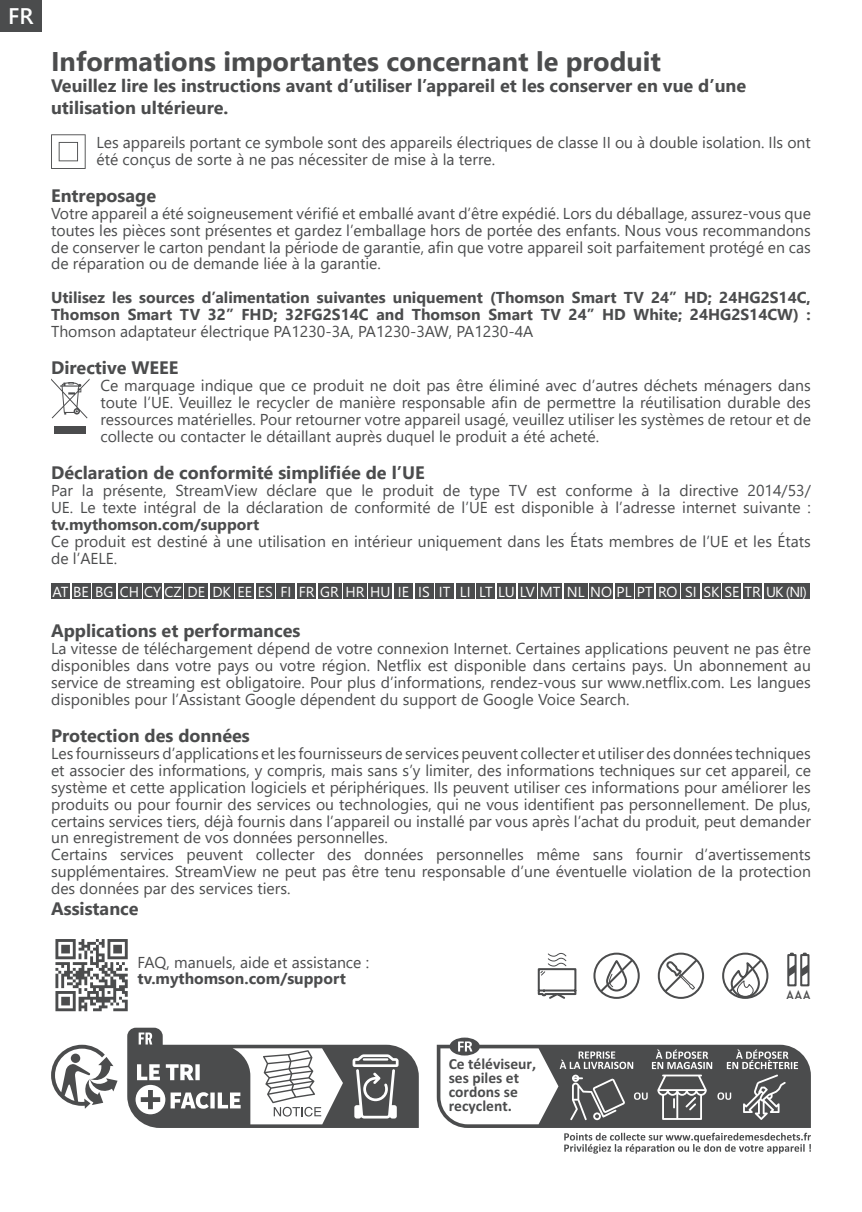
<style>
.page{position:relative;width:862px;height:1212px;background:#fff}
.page>*{position:absolute;margin:0;border:0;box-sizing:border-box;transform-origin:0 0}
.t1{font:700 27px "Segoe UI";color:#4b4c4d}
.t2{font:600 22.5px "Segoe UI";color:#fff}
.t3{font:700 18px/21.6px "Segoe UI";color:#4b4c4d}
.t4{font:15.75px/16.9px "Segoe UI";color:#4b4c4d}
.t5{font:700 15.75px/16.9px "Segoe UI";color:#4b4c4d}
.t6{font:700 15.53px/14.2px "Calibri";color:#4b4c4d}
.t7{font:14.62px "Segoe UI";color:#fff}
.t8{font:500 12.15px "Windlesham Pro";color:#4b4c4d}
</style>
<div class="page">
<div style="left:0;top:0;width:42px;height:32px;background:#4b4c4d"></div>
<svg style="left:51px;top:134px;width:35px;height:35px"></svg>
<svg style="left:51px;top:378px;width:38px;height:40px"></svg>
<div style="left:54px;top:426px;width:32px;height:8px;background:#4b4c4d"></div>
<div style="left:51px;top:584px;width:19px;height:15px;background:#4b4c4d"></div>
<div style="left:72px;top:584px;width:18px;height:15px;background:#4b4c4d"></div>
<div style="left:92px;top:584px;width:24px;height:15px;background:#4b4c4d"></div>
<div style="left:118px;top:584px;width:23px;height:15px;background:#4b4c4d"></div>
<div style="left:143px;top:584px;width:19px;height:15px;background:#4b4c4d"></div>
<div style="left:164px;top:584px;width:18px;height:15px;background:#4b4c4d"></div>
<div style="left:184px;top:584px;width:24px;height:15px;background:#4b4c4d"></div>
<div style="left:210px;top:584px;width:23px;height:15px;background:#4b4c4d"></div>
<div style="left:235px;top:584px;width:19px;height:15px;background:#4b4c4d"></div>
<div style="left:256px;top:584px;width:18px;height:15px;background:#4b4c4d"></div>
<div style="left:276px;top:584px;width:19px;height:15px;background:#4b4c4d"></div>
<div style="left:297px;top:584px;width:19px;height:15px;background:#4b4c4d"></div>
<div style="left:317px;top:584px;width:24px;height:15px;background:#4b4c4d"></div>
<div style="left:343px;top:584px;width:23px;height:15px;background:#4b4c4d"></div>
<div style="left:368px;top:584px;width:24px;height:15px;background:#4b4c4d"></div>
<div style="left:394px;top:584px;width:18px;height:15px;background:#4b4c4d"></div>
<div style="left:414px;top:584px;width:19px;height:15px;background:#4b4c4d"></div>
<div style="left:435px;top:584px;width:19px;height:15px;background:#4b4c4d"></div>
<div style="left:455px;top:584px;width:19px;height:15px;background:#4b4c4d"></div>
<div style="left:476px;top:584px;width:19px;height:15px;background:#4b4c4d"></div>
<div style="left:497px;top:584px;width:18px;height:15px;background:#4b4c4d"></div>
<div style="left:517px;top:584px;width:19px;height:15px;background:#4b4c4d"></div>
<div style="left:538px;top:584px;width:23px;height:15px;background:#4b4c4d"></div>
<div style="left:563px;top:584px;width:24px;height:15px;background:#4b4c4d"></div>
<div style="left:589px;top:584px;width:23px;height:15px;background:#4b4c4d"></div>
<div style="left:614px;top:584px;width:19px;height:15px;background:#4b4c4d"></div>
<div style="left:635px;top:584px;width:18px;height:15px;background:#4b4c4d"></div>
<div style="left:655px;top:584px;width:24px;height:15px;background:#4b4c4d"></div>
<div style="left:681px;top:584px;width:18px;height:15px;background:#4b4c4d"></div>
<div style="left:701px;top:584px;width:19px;height:15px;background:#4b4c4d"></div>
<div style="left:722px;top:584px;width:19px;height:15px;background:#4b4c4d"></div>
<div style="left:742px;top:584px;width:19px;height:15px;background:#4b4c4d"></div>
<div style="left:763px;top:584px;width:45px;height:15px;background:#4b4c4d"></div>
<svg style="left:55px;top:939px;width:73px;height:72px"></svg>
<svg style="left:537px;top:953px;width:40px;height:46px"></svg>
<svg style="left:593px;top:953px;width:46px;height:46px"></svg>
<svg style="left:722px;top:953px;width:46px;height:46px"></svg>
<svg style="left:657px;top:953px;width:46px;height:46px"></svg>
<svg style="left:787px;top:955px;width:8px;height:30px"></svg>
<div style="left:786px;top:954px;width:10px;height:32px;border:2px solid #4b4c4d"></div>
<svg style="left:800px;top:955px;width:8px;height:30px"></svg>
<div style="left:799px;top:954px;width:10px;height:32px;border:2px solid #4b4c4d"></div>
<svg style="left:787px;top:964px;width:21px;height:13px"></svg>
<svg style="left:449px;top:1037px;width:30px;height:18px"></svg>
<svg style="left:436px;top:1041px;width:374px;height:113px"></svg>
<svg style="left:51px;top:1045px;width:66px;height:64px"></svg>
<svg style="left:127px;top:1028px;width:291px;height:100px"></svg>
<h2 class="t2" style="left:8px;top:-5px;width:27px">FR</h2>
<h1 class="t1" style="left:51px;top:36px;width:611px">Informations importantes concernant le produit</h1>
<p class="t3" style="left:51px;top:74px;width:696px">Veuillez lire les instructions avant d’utiliser l’appareil et les conserver en vue d’une utilisation ultérieure.</p>
<p class="t4" style="left:96px;top:132px;width:715px">Les appareils portant ce symbole sont des appareils électriques de classe II ou à double isolation. Ils ont été conçus de sorte à ne pas nécessiter de mise à la terre.</p>
<p class="t3" style="left:51px;top:183px;width:106px">Entreposage</p>
<p class="t4" style="left:51px;top:203px;width:760px;text-align:justify">Votre appareil a été soigneusement vérifié et emballé avant d’être expédié. Lors du déballage, assurez-vous que toutes les pièces sont présentes et gardez l’emballage hors de portée des enfants. Nous vous recommandons de conserver le carton pendant la période de garantie, afin que votre appareil soit parfaitement protégé en cas de réparation ou de demande liée à la garantie.</p>
<p class="t5" style="left:51px;top:288px;width:760px">Utilisez les sources d’alimentation suivantes uniquement (Thomson Smart TV 24” HD; 24HG2S14C,<br>Thomson Smart TV 32” FHD; 32FG2S14C and Thomson Smart TV 24” HD White; 24HG2S14CW) :</p>
<p class="t4" style="left:51px;top:321px;width:483px">Thomson adaptateur électrique PA1230-3A, PA1230-3AW, PA1230-4A</p>
<p class="t3" style="left:51px;top:356px;width:129px">Directive WEEE</p>
<p class="t4" style="left:100px;top:376px;width:711px;text-align:justify">Ce marquage indique que ce produit ne doit pas être éliminé avec d’autres déchets ménagers dans toute l’UE. Veuillez le recycler de manière responsable afin de permettre la réutilisation durable des ressources matérielles. Pour retourner votre appareil usagé, veuillez utiliser les systèmes de retour et de collecte ou contacter le détaillant auprès duquel le produit a été acheté.</p>
<p class="t3" style="left:51px;top:461px;width:375px">Déclaration de conformité simplifiée de l’UE</p>
<p class="t4" style="left:51px;top:481px;width:760px">Par la présente, StreamView déclare que le produit de type TV est conforme à la directive 2014/53/<br>UE. Le texte intégral de la déclaration de conformité de l’UE est disponible à l’adresse internet suivante :</p>
<p class="t5" style="left:51px;top:515px;width:210px">tv.mythomson.com/support</p>
<p class="t4" style="left:51px;top:531px;width:760px">Ce produit est destiné à une utilisation en intérieur uniquement dans les États membres de l’UE et les États de l’AELE.</p>
<p class="t7" style="left:52px;top:577px;width:755px">AT BE BG CH CY CZ DE DK EE ES FI FR GR HR HU IE IS IT LI LT LU LV MT NL NO PL PT RO SI SK SE TR UK (NI)</p>
<p class="t3" style="left:51px;top:619px;width:251px">Applications et performances</p>
<p class="t4" style="left:51px;top:639px;width:760px;text-align:justify">La vitesse de téléchargement dépend de votre connexion Internet. Certaines applications peuvent ne pas être disponibles dans votre pays ou votre région. Netflix est disponible dans certains pays. Un abonnement au service de streaming est obligatoire. Pour plus d’informations, rendez-vous sur www.netflix.com. Les langues disponibles pour l’Assistant Google dépendent du support de Google Voice Search.</p>
<p class="t3" style="left:51px;top:723px;width:200px">Protection des données</p>
<p class="t4" style="left:51px;top:744px;width:760px">Les fournisseurs d’applications et les fournisseurs de services peuvent collecter et utiliser des données techniques et associer des informations, y compris, mais sans s’y limiter, des informations techniques sur cet appareil, ce système et cette application logiciels et périphériques. Ils peuvent utiliser ces informations pour améliorer les produits ou pour fournir des services ou technologies, qui ne vous identifient pas personnellement. De plus, certains services tiers, déjà fournis dans l’appareil ou installé par vous après l’achat du produit, peut demander un enregistrement de vos données personnelles.<br>Certains services peuvent collecter des données personnelles même sans fournir d’avertissements supplémentaires. StreamView ne peut pas être tenu responsable d’une éventuelle violation de la protection des données par des services tiers.</p>
<p class="t3" style="left:51px;top:896px;width:89px">Assistance</p>
<p class="t4" style="left:138px;top:952px;width:233px">FAQ, manuels, aide et assistance :</p>
<p class="t5" style="left:138px;top:969px;width:210px">tv.mythomson.com/support</p>
<p class="t8" style="left:786px;top:986px;width:25px">AAA</p>
<p class="t6" style="left:448px;top:1056px;width:89px">Ce téléviseur, ses piles et cordons se recyclent.</p>
</div>
